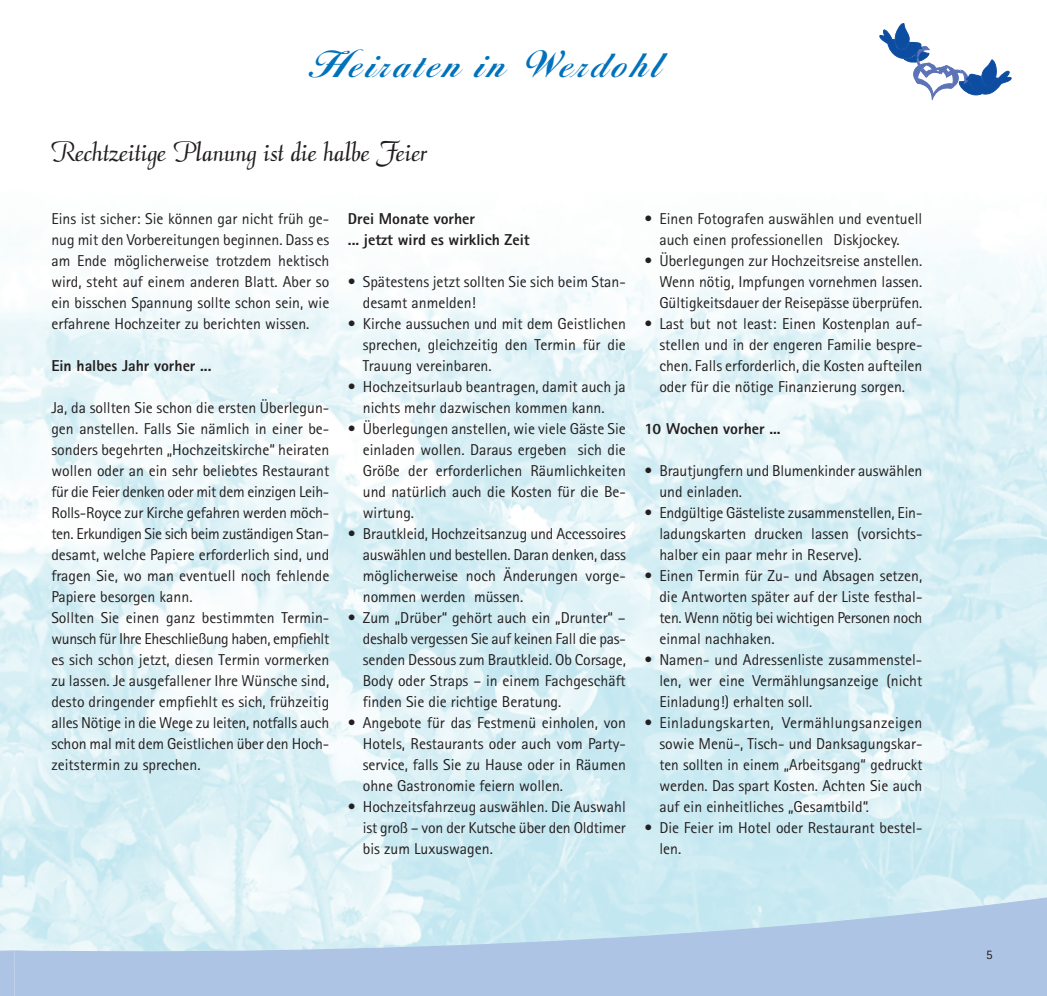
<style>
.page{position:relative;width:1047px;height:996px;background:#fff}
.page>*{position:absolute;margin:0;border:0;box-sizing:border-box;transform-origin:0 0}
.t1{font:40.25px "Isolde";letter-spacing:.105em;color:#0072bc}
.t2{font:31.5px "Admiral";color:#231f20}
.t3{font:15.75px/21px "Rotis Sans Serif";color:#231f20;text-align:justify}
.t4{font:800 15.75px/21px "Rotis Sans Serif";color:#231f20}
.t5{font:13.12px "Rotis Sans Serif";color:#231f20}
</style>
<div class="page">
<img style="left:14px;top:77px;width:1032px;height:820px">
<svg style="left:14px;top:897px;width:1032px;height:99px;background:#bdd4eb"></svg>
<svg style="left:879px;top:23px;width:132px;height:77px"></svg>
<svg style="left:0;top:243px;width:14px;height:654px"></svg>
<svg style="left:0;top:897px;width:14px;height:99px"></svg>
<h1 class="t1" style="left:309px;top:50px;width:355px">Heiraten in Werdohl</h1>
<h2 class="t2" style="left:51px;top:132px;width:378px">Rechtzeitige Planung ist die halbe Feier</h2>
<p class="t3" style="left:51px;top:210px;width:279px">Eins ist sicher: Sie können gar nicht früh ge&shy;nug mit den Vorbereitungen beginnen. Dass es am Ende möglicherweise trotzdem hektisch wird, steht auf einem anderen Blatt. Aber so ein bisschen Spannung sollte schon sein, wie erfahrene Hochzeiter zu berichten wissen.</p>
<p class="t4" style="left:51px;top:357px;width:162px">Ein halbes Jahr vorher ...</p>
<p class="t3" style="left:51px;top:399px;width:279px;text-align:left">Ja, da sollten Sie schon die ersten Überlegun&shy;gen anstellen. Falls Sie nämlich in einer be&shy;sonders begehrten „Hochzeitskirche“ heiraten wollen oder an ein sehr beliebtes Restaurant für die Feier denken oder mit dem einzigen Leih-Rolls-Royce zur Kirche gefahren werden möch&shy;ten. Erkundigen Sie sich beim zuständigen Stan&shy;desamt, welche Papiere erforderlich sind, und fragen Sie, wo man eventuell noch fehlende Papiere besorgen kann.<br>Sollten Sie einen ganz bestimmten Termin&shy;wunsch für Ihre Eheschließung haben, empfiehlt es sich schon jetzt, diesen Termin vormerken zu lassen. Je ausgefallener Ihre Wünsche sind, desto dringender empfiehlt es sich, frühzeitig alles Nötige in die Wege zu leiten, notfalls auch schon mal mit dem Geistlichen über den Hoch&shy;zeitstermin zu sprechen.</p>
<p class="t4" style="left:348px;top:210px;width:183px">Drei Monate vorher<br>... jetzt wird es wirklich Zeit</p>
<p class="t3" style="left:363px;top:273px;width:264px;text-indent:-15px">• Spätestens jetzt sollten Sie sich beim Stan&shy;desamt anmelden!</p>
<p class="t3" style="left:363px;top:315px;width:264px;text-indent:-15px">• Kirche aussuchen und mit dem Geistlichen sprechen, gleichzeitig den Termin für die Trauung vereinbaren.</p>
<p class="t3" style="left:348px;top:378px;width:279px;text-align:center">• Hochzeitsurlaub beantragen, damit auch ja nichts mehr dazwischen kommen kann.</p>
<p class="t3" style="left:363px;top:420px;width:264px;text-indent:-15px">• Überlegungen anstellen, wie viele Gäste Sie einladen wollen. Daraus ergeben sich die Größe der erforderlichen Räumlichkeiten und natürlich auch die Kosten für die Be&shy;wirtung.</p>
<p class="t3" style="left:363px;top:525px;width:264px;text-indent:-15px">• Brautkleid, Hochzeitsanzug und Accessoires auswählen und bestellen. Daran denken, dass möglicherweise noch Änderungen vorge&shy;nommen werden müssen.</p>
<p class="t3" style="left:363px;top:609px;width:264px;text-indent:-15px">• Zum „Drüber“ gehört auch ein „Drunter“ – deshalb vergessen Sie auf keinen Fall die pas&shy;senden Dessous zum Brautkleid. Ob Corsage, Body oder Straps – in einem Fachgeschäft finden Sie die richtige Beratung.</p>
<p class="t3" style="left:363px;top:714px;width:264px;text-indent:-15px">• Angebote für das Festmenü einholen, von Hotels, Restaurants oder auch vom Party&shy;service, falls Sie zu Hause oder in Räumen ohne Gastronomie feiern wollen.</p>
<p class="t3" style="left:363px;top:798px;width:264px;text-indent:-15px">• Hochzeitsfahrzeug auswählen. Die Auswahl ist groß – von der Kutsche über den Oldtimer bis zum Luxuswagen.</p>
<p class="t3" style="left:644px;top:210px;width:279px;text-align:center">• Einen Fotografen auswählen und eventuell auch einen professionellen Diskjockey.</p>
<p class="t3" style="left:659px;top:252px;width:264px;text-indent:-15px">• Überlegungen zur Hochzeitsreise anstellen.<br>Wenn nötig, Impfungen vornehmen lassen.<br>Gültigkeitsdauer der Reisepässe überprüfen.</p>
<p class="t3" style="left:659px;top:315px;width:264px;text-indent:-15px">• Last but not least: Einen Kostenplan auf&shy;stellen und in der engeren Familie bespre&shy;chen. Falls erforderlich, die Kosten aufteilen oder für die nötige Finanzierung sorgen.</p>
<p class="t4" style="left:644px;top:420px;width:138px">10 Wochen vorher ...</p>
<p class="t3" style="left:659px;top:462px;width:264px;text-indent:-15px">• Brautjungfern und Blumenkinder auswählen und einladen.</p>
<p class="t3" style="left:659px;top:504px;width:264px;text-indent:-15px">• Endgültige Gästeliste zusammenstellen, Ein&shy;ladungskarten drucken lassen (vorsichts&shy;halber ein paar mehr in Reserve).</p>
<p class="t3" style="left:659px;top:567px;width:264px;text-indent:-15px">• Einen Termin für Zu- und Absagen setzen, die Antworten später auf der Liste festhal&shy;ten. Wenn nötig bei wichtigen Personen noch einmal nachhaken.</p>
<p class="t3" style="left:659px;top:651px;width:264px;text-indent:-15px">• Namen- und Adressenliste zusammenstel&shy;len, wer eine Vermählungsanzeige (nicht Einladung!) erhalten soll.</p>
<p class="t3" style="left:659px;top:714px;width:264px;text-indent:-15px">• Einladungskarten, Vermählungsanzeigen sowie Menü-, Tisch- und Danksagungskar&shy;ten sollten in einem „Arbeitsgang“ gedruckt werden. Das spart Kosten. Achten Sie auch auf ein einheitliches „Gesamtbild“.</p>
<p class="t3" style="left:659px;top:819px;width:264px;text-indent:-15px">• Die Feier im Hotel oder Restaurant bestel&shy;len.</p>
<p class="t5" style="left:986px;top:950px;width:8px">5</p>
</div>
